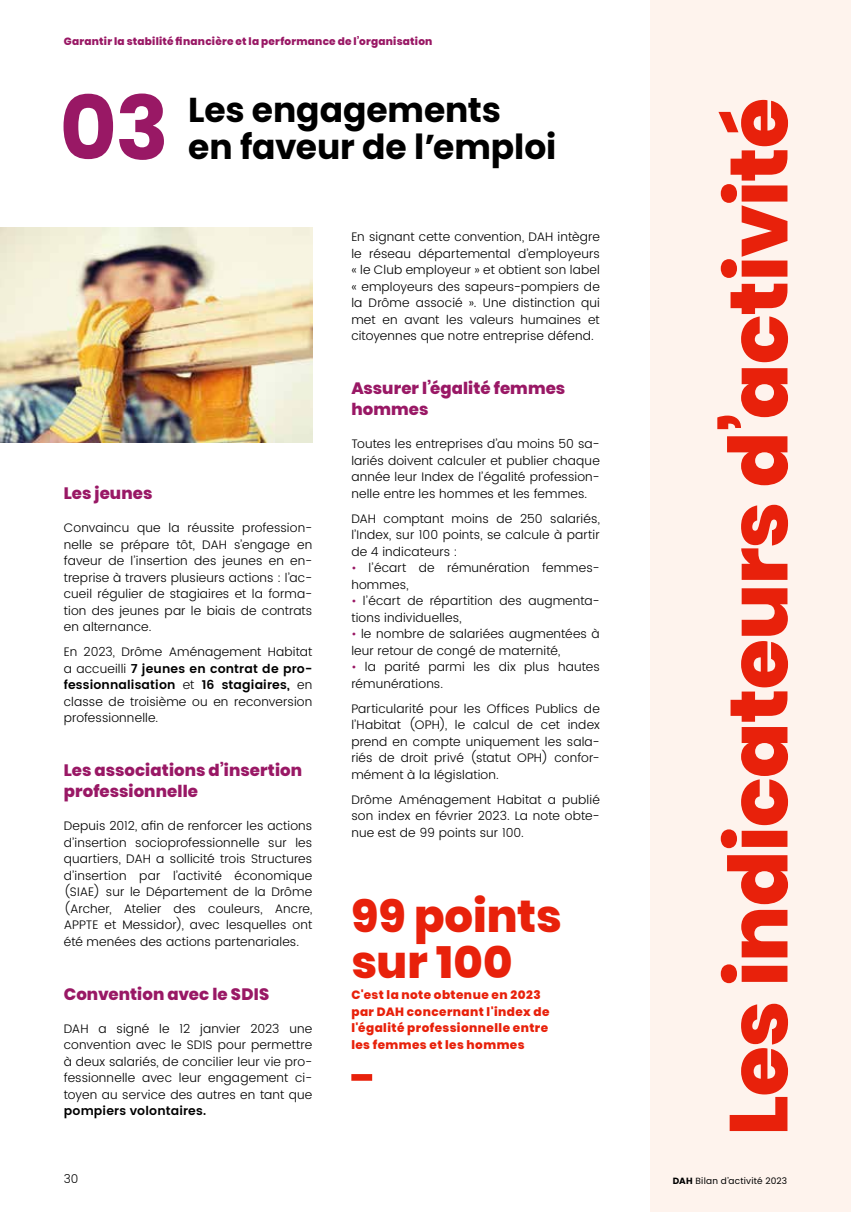
<style>
.page{position:relative;width:851px;height:1212px;background:#fff}
.page>*{position:absolute;margin:0;border:0;box-sizing:border-box;transform-origin:0 0}
.t1{font:700 88.05px "Poppins";color:#991865}
.t2{font:800 81.6px "Poppins";letter-spacing:-.01em;color:#e8210b}
.t3{font:800 45px/46.5px "Poppins";color:#e8210b}
.t4{font:700 34.5px/37.5px "Poppins";letter-spacing:-.005em;color:#000}
.t5{font:800 16.5px/21px "Poppins";letter-spacing:.005em;color:#991865}
.t6{font:300 12.3px/16.5px "Poppins";letter-spacing:.01em;color:#000;text-align:justify}
.t7{font:600 12.3px "Poppins";letter-spacing:.01em;color:#000}
.t8{font:800 12px/16.5px "Poppins";letter-spacing:.04em;color:#e8210b}
.t9{font:300 12px "Poppins";color:#000}
.t10{font:800 10.5px "Poppins";letter-spacing:.025em;color:#991865}
.t11{font:9px "Poppins";letter-spacing:.025em;color:#000}
.s1{font-weight:600}
.s2{font-size:12px;color:#991865}
.s3{font-weight:700}
</style>
<div class="page">
<div style="left:650px;top:0;width:200px;height:1212px;background:#fef3ed"></div>
<svg style="left:351px;top:1074px;width:21px;height:7px"></svg>
<img style="left:0;top:228px;width:312px;height:214px">
<p class="t10" style="left:64px;top:35px;width:370px">Garantir la stabilité financière et la performance de l’organisation</p>
<h1 class="t1" style="left:60px;top:77px;width:111px">03</h1>
<h3 class="t4" style="left:188px;top:91px;width:369px">Les engagements<br>en faveur de l’emploi</h3>
<h3 class="t5" style="left:64px;top:483px;width:90px">Les jeunes</h3>
<p class="t6" style="left:64px;top:520px;width:250px">Convaincu que la réussite profession&shy;nelle se prépare tôt, DAH s’engage en faveur de l’insertion des jeunes en en&shy;treprise à travers plusieurs actions : l’ac&shy;cueil régulier de stagiaires et la forma&shy;tion des jeunes par le biais de contrats en alternance.</p>
<p class="t6" style="left:64px;top:644px;width:250px">En 2023, Drôme Aménagement Habitat a accueilli <span class="s1">7 jeunes en contrat de pro&shy;fessionnalisation</span> et <span class="s1">16 stagiaires,</span> en classe de troisième ou en reconversion professionnelle.</p>
<h3 class="t5" style="left:64px;top:760px;width:240px">Les associations d’insertion professionnelle</h3>
<p class="t6" style="left:64px;top:818px;width:250px">Depuis 2012, afin de renforcer les actions d’insertion socioprofessionnelle sur les quartiers, DAH a sollicité trois Structures d’insertion par l’activité économique (SIAE) sur le Département de la Drôme (Archer, Atelier des couleurs, Ancre, APPTE et Messidor), avec lesquelles ont été menées des actions partenariales.</p>
<h3 class="t5" style="left:64px;top:984px;width:207px">Convention avec le SDIS</h3>
<p class="t6" style="left:64px;top:1021px;width:250px">DAH a signé le 12 janvier 2023 une convention avec le SDIS pour permettre à deux salariés, de concilier leur vie pro&shy;fessionnelle avec leur engagement ci&shy;toyen au service des autres en tant que</p>
<p class="t7" style="left:64px;top:1102px;width:144px">pompiers volontaires.</p>
<p class="t9" style="left:64px;top:1170px;width:16px">30</p>
<p class="t6" style="left:351px;top:229px;width:250px">En signant cette convention, DAH intègre le réseau départemental d’employeurs « le Club employeur » et obtient son label « employeurs des sapeurs-pompiers de la Drôme associé ». Une distinction qui met en avant les valeurs humaines et citoyennes que notre entreprise défend.</p>
<h3 class="t5" style="left:351px;top:378px;width:215px">Assurer l’égalité femmes hommes</h3>
<p class="t6" style="left:351px;top:436px;width:250px">Toutes les entreprises d’au moins 50 sa&shy;lariés doivent calculer et publier chaque année leur Index de l’égalité profession&shy;nelle entre les hommes et les femmes.</p>
<p class="t6" style="left:351px;top:511px;width:250px">DAH comptant moins de 250 salariés, l’Index, sur 100 points, se calcule à partir de 4 indicateurs :</p>
<p class="t6" style="left:351px;top:560px;width:250px"><span class="s2">•</span> l’écart de rémunération femmes&shy;hommes,</p>
<p class="t6" style="left:351px;top:593px;width:250px"><span class="s2">•</span> l’écart de répartition des augmenta&shy;tions individuelles,</p>
<p class="t6" style="left:351px;top:626px;width:250px"><span class="s2">•</span> le nombre de salariées augmentées à leur retour de congé de maternité,</p>
<p class="t6" style="left:351px;top:659px;width:250px"><span class="s2">•</span> la parité parmi les dix plus hautes rémunérations.</p>
<p class="t6" style="left:351px;top:701px;width:250px">Particularité pour les Offices Publics de l’Habitat (OPH), le calcul de cet index prend en compte uniquement les sala&shy;riés de droit privé (statut OPH) confor&shy;mément à la législation.</p>
<p class="t6" style="left:351px;top:792px;width:250px">Drôme Aménagement Habitat a publié son index en février 2023. La note obte&shy;nue est de 99 points sur 100.</p>
<h3 class="t3" style="left:351px;top:893px;width:212px">99 points sur 100</h3>
<p class="t8" style="left:351px;top:987px;width:200px">C'est la note obtenue en 2023 par DAH concernant l'index de l'égalité professionnelle entre les femmes et les hommes</p>
<h2 class="t2" style="left:711px;top:1135px;width:1039px;rotate:-90deg">Les indicateurs d’activité</h2>
<p class="t11" style="left:672px;top:1174px;width:116px"><span class="s3">DAH</span> Bilan d’activité 2023</p>
</div>
